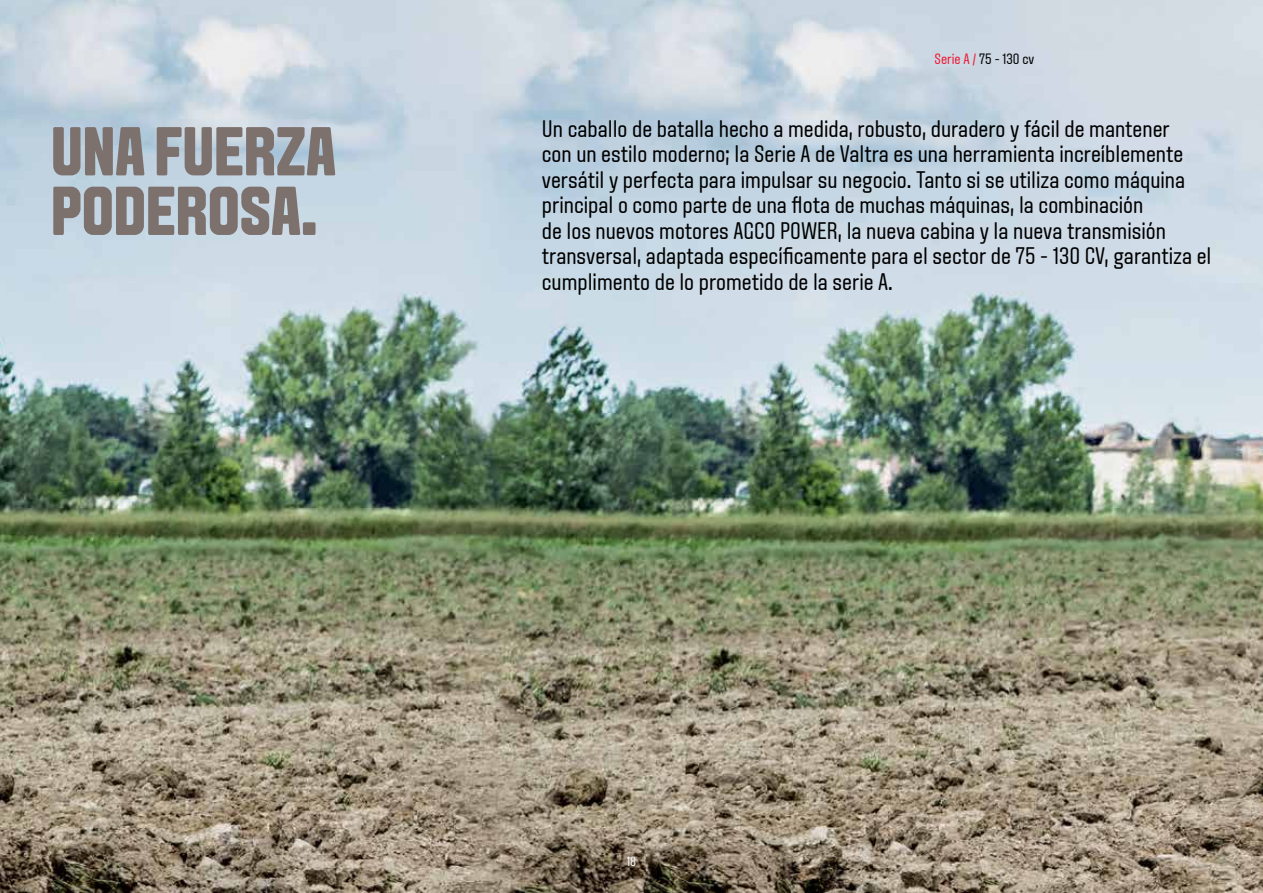
<style>
.page{position:relative;width:1263px;height:893px;background:#fff}
.page>*{position:absolute;margin:0;border:0;box-sizing:border-box;transform-origin:0 0}
.t1{font:800 69px/59.6px "Aveny T";color:#7d716d}
.t2{font:24px/25.5px "Aveny T";color:#000}
.t3{font:15px "Aveny T";color:#000}
.t4{font:13.5px "Aveny T";color:#fff}
.s1{color:#ed1b35}
</style>
<div class="page">
<img style="left:0;top:0;width:1263px;height:893px">
<p class="t3" style="left:934px;top:50px;width:101px"><span class="s1">Serie A /</span> 75 - 130 cv</p>
<h1 class="t1" style="left:51px;top:123px;width:287px">UNA FUERZA<br>PODEROSA.</h1>
<p class="t2" style="left:542px;top:116px;width:671px">Un caballo de batalla hecho a medida, robusto, duradero y fácil de mantener<br>con un estilo moderno; la Serie A de Valtra es una herramienta increíblemente versátil y perfecta para impulsar su negocio. Tanto si se utiliza como máquina principal o como parte de una flota de muchas máquinas, la combinación<br>de los nuevos motores AGCO POWER, la nueva cabina y la nueva transmisión transversal, adaptada específicamente para el sector de 75 - 130 CV, garantiza el cumplimento de lo prometido de la serie A.</p>
<p class="t4" style="left:627px;top:854px;width:11px">18</p>
</div>
